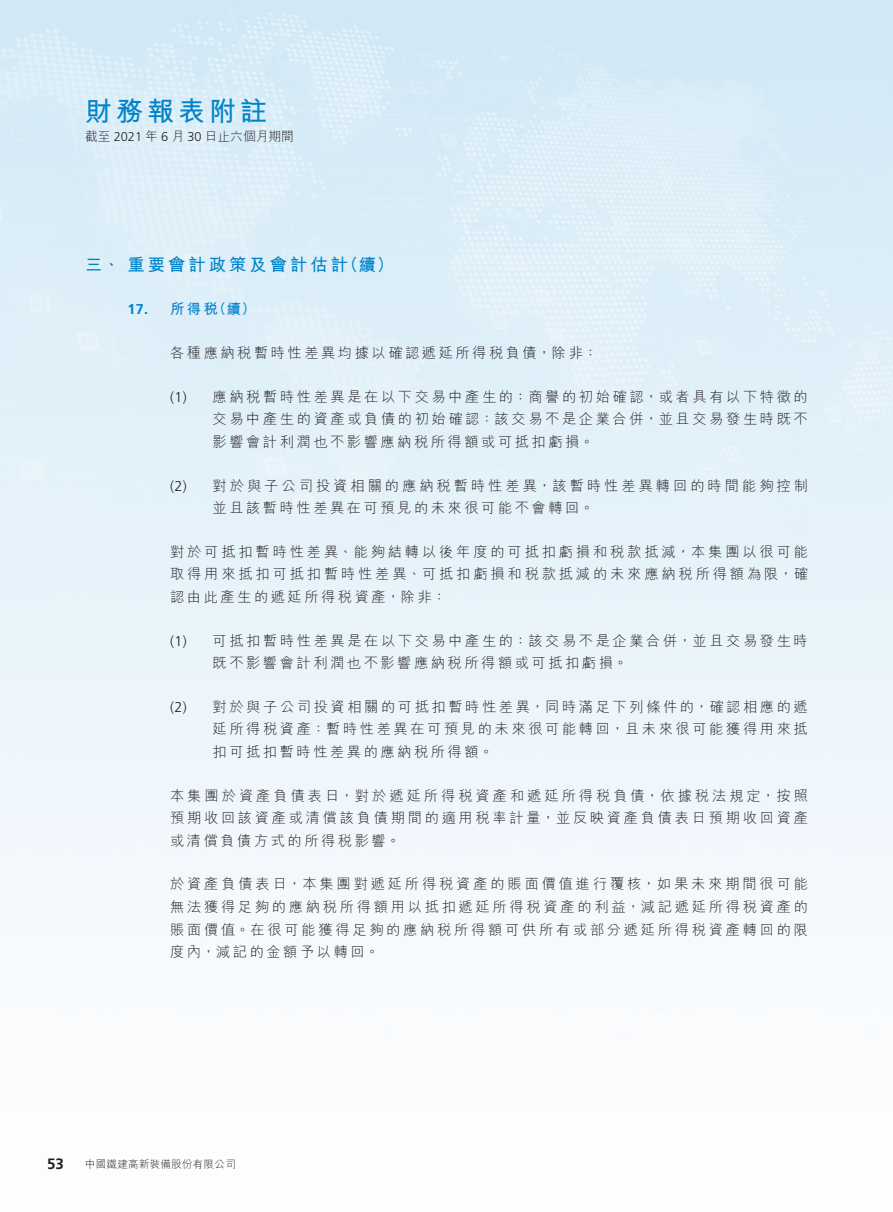
<style>
.page{position:relative;width:893px;height:1212px;background:#fff}
.page>*{position:absolute;margin:0;border:0;box-sizing:border-box;transform-origin:0 0}
.t1{font:700 27px "M Hei HK";letter-spacing:.15em;color:#0083ca}
._01_Heading_1{font:700 17.25px "M Hei HK";letter-spacing:.18em;color:#0083ca}
.t2{font:700 15px "Frutiger LT Std";color:#231f20}
._00_Body_text{font:300 14.25px/22.5px "M Hei HK";letter-spacing:.18em;color:#231f20;text-align:justify}
._00_Body_text-2{font:300 14.25px "M Hei HK";letter-spacing:.21em;color:#231f20}
._00_Body_text-3{font:300 14.25px "Frutiger LT Std";color:#231f20}
._02_Heading_2{font:700 14.25px "M Hei HK";color:#0083ca}
._02_Heading_2-2{font:700 14.25px "Frutiger LT Std";color:#0083ca}
.t3{font:300 12.75px "M Hei HK";color:#231f20}
.t4{font:300 10.5px "M Hei HK";letter-spacing:.03em;color:#231f20}
.s1{font-family:"Frutiger LT Std"}
</style>
<div class="page">
<h1 class="t1" style="left:85px;top:91px;width:184px">財務報表附註</h1>
<p class="t3" style="left:85px;top:130px;width:210px">截至 <span class="s1">2021</span> 年 <span class="s1">6</span> 月 <span class="s1">30</span> 日止六個月期間</p>
<p class="_01_Heading_1" style="left:85px;top:252px;width:264px">三、重要會計政策及會計估計</p>
<p class="_02_Heading_2" style="left:212px;top:299px;width:45px">（續(</p>
<p class="_01_Heading_1" style="left:341px;top:252px;width:54px">（續(</p>
<p class="_02_Heading_2" style="left:170px;top:299px;width:49px">所得稅</p>
<p class="_02_Heading_2-2" style="left:128px;top:301px;width:22px">17.</p>
<p class="_00_Body_text" style="left:170px;top:341px;width:429px">各種應納稅暫時性差異均據以確認遞延所得稅負債，除非：</p>
<p class="_00_Body_text" style="left:213px;top:385px;width:597px">應納稅暫時性差異是在以下交易中產生的：商譽的初始確認，或者具有以下特徵的</p>
<p class="_00_Body_text-3" style="left:170px;top:389px;width:18px">1( )</p>
<p class="_00_Body_text-3" style="left:170px;top:478px;width:18px">2( )</p>
<p class="_00_Body_text" style="left:213px;top:408px;width:597px">交易中產生的資產或負債的初始確認：該交易不是企業合併，並且交易發生時既不影響會計利潤也不影響應納稅所得額或可抵扣虧損。</p>
<p class="_00_Body_text-2" style="left:213px;top:478px;width:597px">對於與子公司投資相關的應納稅暫時性差異，該暫時性差異轉回的時間能夠控制</p>
<p class="_00_Body_text" style="left:213px;top:496px;width:383px">並且該暫時性差異在可預見的未來很可能不會轉回。</p>
<p class="_00_Body_text" style="left:170px;top:540px;width:639px">對於可抵扣暫時性差異、能夠結轉以後年度的可抵扣虧損和稅款抵減，本集團以很可能取得用來抵扣可抵扣暫時性差異、可抵扣虧損和稅款抵減的未來應納稅所得額為限，確認由此產生的遞延所得稅資產，除非：</p>
<p class="_00_Body_text" style="left:213px;top:629px;width:597px">可抵扣暫時性差異是在以下交易中產生的：該交易不是企業合併，並且交易發生時</p>
<p class="_00_Body_text-3" style="left:170px;top:633px;width:18px">1( )</p>
<p class="_00_Body_text-3" style="left:170px;top:699px;width:18px">2( )</p>
<p class="_00_Body_text" style="left:213px;top:651px;width:416px">既不影響會計利潤也不影響應納稅所得額或可抵扣虧損。</p>
<p class="_00_Body_text" style="left:213px;top:695px;width:597px">對於與子公司投資相關的可抵扣暫時性差異，同時滿足下列條件的，確認相應的遞</p>
<p class="_00_Body_text" style="left:213px;top:718px;width:597px">延所得稅資產：暫時性差異在可預見的未來很可能轉回，且未來很可能獲得用來抵扣可抵扣暫時性差異的應納稅所得額。</p>
<p class="_00_Body_text" style="left:170px;top:784px;width:639px">本集團於資產負債表日，對於遞延所得稅資產和遞延所得稅負債，依據稅法規定，按照預期收回該資產或清償該負債期間的適用稅率計量，並反映資產負債表日預期收回資產或清償負債方式的所得稅影響。</p>
<p class="_00_Body_text" style="left:170px;top:873px;width:639px">於資產負債表日，本集團對遞延所得稅資產的賬面價值進行覆核，如果未來期間很可能無法獲得足夠的應納稅所得額用以抵扣遞延所得稅資產的利益，減記遞延所得稅資產的賬面價值。在很可能獲得足夠的應納稅所得額可供所有或部分遞延所得稅資產轉回的限度內，減記的金額予以轉回。</p>
<p class="t2" style="left:47px;top:1154px;width:18px">53</p>
<p class="t4" style="left:85px;top:1159px;width:152px">中國鐵建高新裝備股份有限公司</p>
</div>
